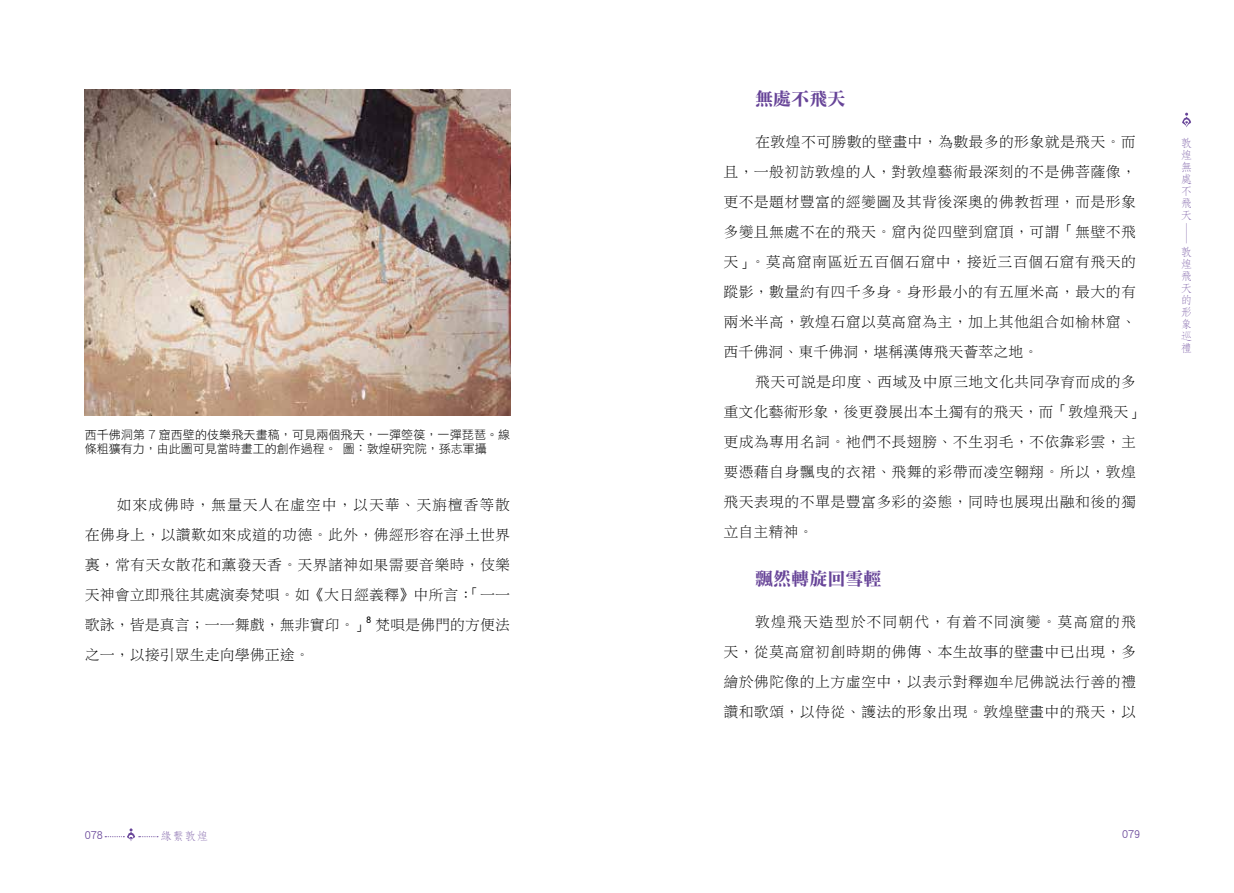
<style>
.page{position:relative;width:1234px;height:893px;background:#fff}
.page>*{position:absolute;margin:0;border:0;box-sizing:border-box;transform-origin:0 0}
.t1{font:18px "DF Li Song HK W7";color:#674498}
.t2{font:15px/30px "DF Li Song HK W3";letter-spacing:.02em;color:#000;text-align:justify}
.t3{font:15px "DF Li Song HK W3";color:#000}
.t4{font:12px/14.4px "DF Hei HK W3";letter-spacing:.005em;color:#000}
.t5{font:11.25px/12.1px "DF Fang Song HK W2";color:#674498;text-align:justify}
.t6{font:10.5px "DF Hei HK W5";color:#674498}
.t7{font:8.7px "DF Hei HK W7";color:#000}
</style>
<div class="page">
<svg style="left:1182px;top:113px;width:9px;height:14px"></svg>
<svg style="left:105px;top:828px;width:53px;height:13px"></svg>
<img style="left:85px;top:89px;width:425px;height:326px">
<p class="t4" style="left:85px;top:427px;width:427px">西千佛洞第 7 窟西壁的伎樂飛天畫稿，可見兩個飛天，一彈箜篌，一彈琵琶。線條粗獷有力，由此圖可見當時畫工的創作過程。　圖：敦煌研究院，孫志軍攝</p>
<p class="t2" style="left:85px;top:489px;width:427px;text-indent:32px">如來成佛時，無量天人在虛空中，以天華、天旃檀香等散在佛身上，以讚歎如來成道的功德。此外，佛經形容在淨土世界裏，常有天女散花和薰發天香。天界諸神如果需要音樂時，伎樂天神會立即飛往其處演奏梵唄。如《大日經義釋》中所言：「一一歌詠，皆是真言；一一舞戲，無非實印。」梵唄是佛門的方便法</p>
<p class="t7" style="left:366px;top:615px;width:7px">8</p>
<p class="t3" style="left:85px;top:647px;width:226px">之一，以接引眾生走向學佛正途。</p>
<p class="t1" style="left:755px;top:89px;width:91px">無處不飛天</p>
<p class="t2" style="left:723px;top:126px;width:414px;text-indent:32px">在敦煌不可勝數的壁畫中，為數最多的形象就是飛天。而且，一般初訪敦煌的人，對敦煌藝術最深刻的不是佛菩薩像，更不是題材豐富的經變圖及其背後深奧的佛教哲理，而是形象多變且無處不在的飛天。窟內從四壁到窟頂，可謂「無壁不飛天」。莫高窟南區近五百個石窟中，接近三百個石窟有飛天的蹤影，數量約有四千多身。身形最小的有五厘米高，最大的有兩米半高，敦煌石窟以莫高窟為主，加上其他組合如榆林窟、西千佛洞、東千佛洞，堪稱漢傳飛天薈萃之地。</p>
<p class="t2" style="left:723px;top:366px;width:421px;text-align:left;text-indent:32px">飛天可說是印度、西域及中原三地文化共同孕育而成的多重文化藝術形象，後更發展出本土獨有的飛天，而「敦煌飛天」更成為專用名詞。衪們不長翅膀、不生羽毛，不依靠彩雲，主要憑藉自身飄曳的衣裙、飛舞的彩帶而凌空翱翔。所以，敦煌飛天表現的不單是豐富多彩的姿態，同時也展現出融和後的獨立自主精神。</p>
<p class="t1" style="left:755px;top:568px;width:127px">飄然轉旋回雪輕</p>
<p class="t2" style="left:723px;top:606px;width:414px;text-indent:32px">敦煌飛天造型於不同朝代，有着不同演變。莫高窟的飛天，從莫高窟初創時期的佛傳、本生故事的壁畫中已出現，多繪於佛陀像的上方虛空中，以表示對釋迦牟尼佛說法行善的禮讚和歌頌，以侍從、護法的形象出現。敦煌壁畫中的飛天，以</p>
<p class="t5" style="left:1180px;top:136px;width:12px">敦煌無處不飛天</p>
<p class="t5" style="left:1180px;top:245px;width:12px">敦煌飛天的形象巡禮</p>
<p class="t6" style="left:85px;top:829px;width:20px">078</p>
<p class="t5" style="left:161px;top:830px;width:49px">緣繫敦煌</p>
<p class="t6" style="left:1121px;top:829px;width:20px">079</p>
</div>
